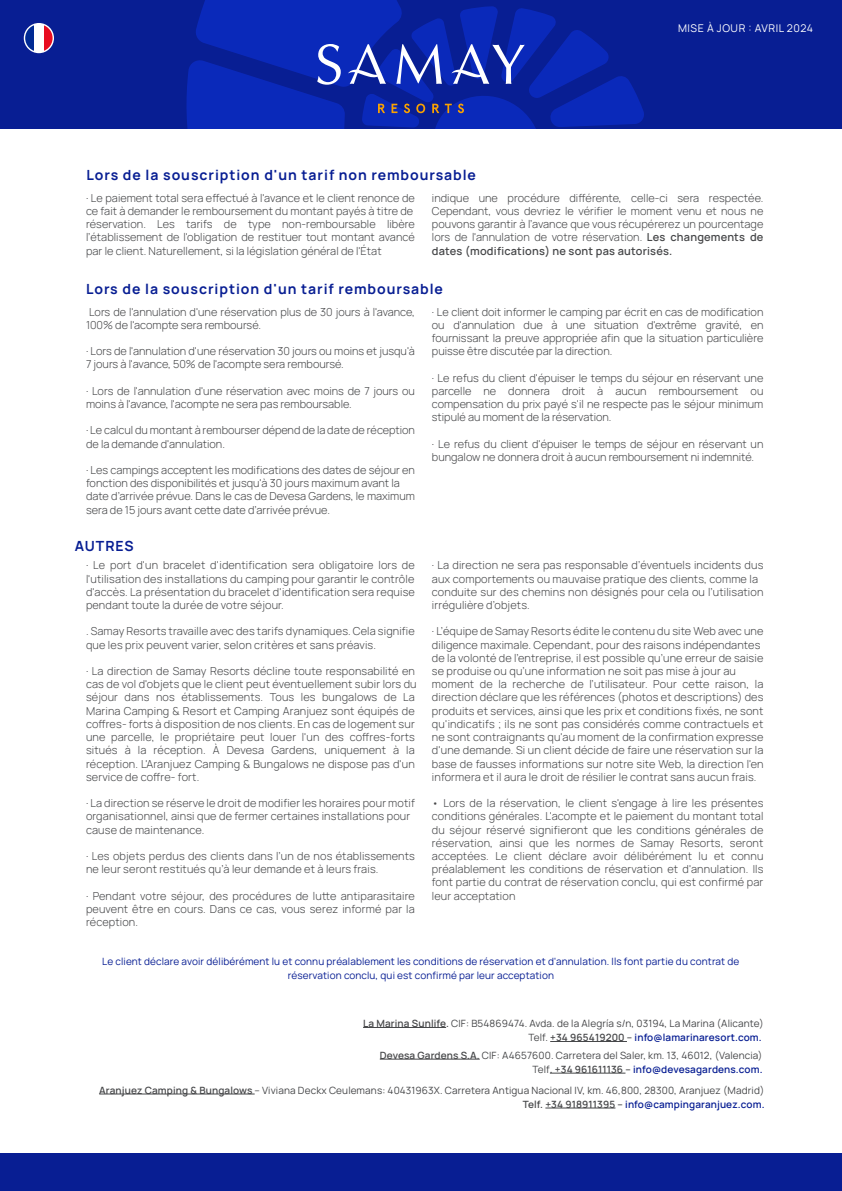
<style>
.page{position:relative;width:842px;height:1191px;background:#fff}
.page>*{position:absolute;margin:0;border:0;box-sizing:border-box;transform-origin:0 0}
.t1{font:700 14px "Manrope";letter-spacing:.065em;color:#081e93}
.t2{font:300 11px/13.2px "Manrope";letter-spacing:.015em;color:#464749}
.t3{font:10.7px "Manrope";letter-spacing:.05em;color:#fff}
.t4{font:10px/14px "Manrope";letter-spacing:.015em;color:#464749;text-align:right}
.t5{font:10px/14px "Manrope";letter-spacing:.015em;color:#081e93;text-align:center}
.s1{font-weight:600}
.s2{font-weight:600;color:#081e93}
</style>
<div class="page">
<div style="left:0;top:0;width:842px;height:128px;background:#081e93"></div>
<div style="left:0;top:1153px;width:842px;height:38px;background:#081e93"></div>
<svg style="left:186px;top:0;width:458px;height:128px"></svg>
<hr style="left:363px;top:1027px;width:83px;height:1px;background:#464749">
<hr style="left:550px;top:1041px;width:77px;height:1px;background:#464749">
<hr style="left:380px;top:1059px;width:100px;height:1px;background:#464749">
<hr style="left:550px;top:1073px;width:75px;height:1px;background:#464749">
<hr style="left:99px;top:1093px;width:156px;height:1px;background:#464749">
<hr style="left:545px;top:1107px;width:70px;height:1px;background:#464749">
<svg style="left:24px;top:23px;width:30px;height:30px"></svg>
<svg style="left:44px;top:24px;width:9px;height:28px"></svg>
<div style="left:34px;top:24px;width:10px;height:28px;background:#fff"></div>
<svg style="left:25px;top:24px;width:9px;height:28px"></svg>
<p class="t1" style="left:86px;top:163px;width:391px">Lors de la souscription d'un tarif non remboursable</p>
<p class="t3" style="left:678px;top:20px;width:136px">MISE À JOUR : AVRIL 2024</p>
<p class="t2" style="left:86px;top:190px;width:330px">· Le paiement total sera effectué à l'avance et le client renonce de ce fait à demander le remboursement du montant payés à titre de réservation. Les tarifs de type non-remboursable libère l’établissement de l'obligation de restituer tout montant avancé par le client. Naturellement, si la législation général de l'État</p>
<p class="t2" style="left:432px;top:190px;width:333px;text-align:justify">indique une procédure différente, celle-ci sera respectée.<br>Cependant, vous devriez le vérifier le moment venu et nous ne pouvons garantir à l’avance que vous récupérerez un pourcentage lors de l'annulation de votre réservation. <span class="s1">Les changements de dates (modifications) ne sont pas autorisés.</span></p>
<p class="t1" style="left:86px;top:277px;width:358px">Lors de la souscription d'un tarif remboursable</p>
<p class="t2" style="left:86px;top:304px;width:330px">Lors de l'annulation d'une réservation plus de 30 jours à l'avance,<br>100% de l'acompte sera remboursé.</p>
<p class="t2" style="left:86px;top:344px;width:330px">· Lors de l'annulation d'une réservation 30 jours ou moins et jusqu'à<br>7 jours à l'avance, 50% de l'acompte sera remboursé.</p>
<p class="t2" style="left:86px;top:383px;width:330px">· Lors de l'annulation d'une réservation avec moins de 7 jours ou moins à l'avance, l'acompte ne sera pas remboursable.</p>
<p class="t2" style="left:86px;top:423px;width:330px">· Le calcul du montant à rembourser dépend de la date de réception de la demande d'annulation.</p>
<p class="t2" style="left:86px;top:463px;width:330px">· Les campings acceptent les modifications des dates de séjour en fonction des disponibilités et jusqu'à 30 jours maximum avant la date d’arrivée prévue. Dans le cas de Devesa Gardens, le maximum sera de 15 jours avant cette date d’arrivée prévue.</p>
<p class="t1" style="left:75px;top:534px;width:60px">AUTRES</p>
<p class="t2" style="left:86px;top:558px;width:330px;text-align:justify">· Le port d'un bracelet d'identification sera obligatoire lors de l'utilisation des installations du camping pour garantir le contrôle d'accès. La présentation du bracelet d'identification sera requise pendant toute la durée de votre séjour.</p>
<p class="t2" style="left:86px;top:624px;width:330px">. Samay Resorts travaille avec des tarifs dynamiques. Cela signifie que les prix peuvent varier, selon critères et sans préavis.</p>
<p class="t2" style="left:86px;top:664px;width:332px">· La direction de Samay Resorts décline toute responsabilité en cas de vol d'objets que le client peut éventuellement subir lors du séjour dans nos établissements. Tous les bungalows de La Marina Camping &amp; Resort et Camping Aranjuez sont équipés de coffres- forts à disposition de nos clients. En cas de logement sur une parcelle, le propriétaire peut louer l'un des coffres-forts situés à la réception. À Devesa Gardens, uniquement à la réception. L'Aranjuez Camping &amp; Bungalows ne dispose pas d'un service de coffre- fort.</p>
<p class="t2" style="left:86px;top:796px;width:330px">· La direction se réserve le droit de modifier les horaires pour motif organisationnel, ainsi que de fermer certaines installations pour cause de maintenance.</p>
<p class="t2" style="left:86px;top:848px;width:330px">· Les objets perdus des clients dans l’un de nos établissements ne leur seront restitués qu’à leur demande et à leurs frais.</p>
<p class="t2" style="left:86px;top:888px;width:330px;text-align:justify">· Pendant votre séjour, des procédures de lutte antiparasitaire peuvent être en cours. Dans ce cas, vous serez informé par la réception.</p>
<p class="t2" style="left:432px;top:304px;width:333px;text-align:justify">· Le client doit informer le camping par écrit en cas de modification ou d'annulation due à une situation d'extrême gravité, en fournissant la preuve appropriée afin que la situation particulière puisse être discutée par la direction.</p>
<p class="t2" style="left:432px;top:370px;width:333px;text-align:justify">· Le refus du client d'épuiser le temps du séjour en réservant une parcelle ne donnera droit à aucun remboursement ou compensation du prix payé s'il ne respecte pas le séjour minimum stipulé au moment de la réservation.</p>
<p class="t2" style="left:432px;top:436px;width:333px">· Le refus du client d'épuiser le temps de séjour en réservant un bungalow ne donnera droit à aucun remboursement ni indemnité.</p>
<p class="t2" style="left:432px;top:558px;width:333px">· La direction ne sera pas responsable d’éventuels incidents dus aux comportements ou mauvaise pratique des clients, comme la conduite sur des chemins non désignés pour cela ou l’utilisation irrégulière d’objets.</p>
<p class="t2" style="left:432px;top:624px;width:333px">· L’équipe de Samay Resorts édite le contenu du site Web avec une diligence maximale. Cependant, pour des raisons indépendantes de la volonté de l’entreprise, il est possible qu’une erreur de saisie se produise ou qu’une information ne soit pas mise à jour au moment de la recherche de l’utilisateur. Pour cette raison, la direction déclare que les références (photos et descriptions) des produits et services, ainsi que les prix et conditions fixés, ne sont qu'indicatifs ; ils ne sont pas considérés comme contractuels et ne sont contraignants qu'au moment de la confirmation expresse d'une demande. Si un client décide de faire une réservation sur la base de fausses informations sur notre site Web, la direction l'en informera et il aura le droit de résilier le contrat sans aucun frais.</p>
<p class="t2" style="left:432px;top:796px;width:333px;text-align:justify">• Lors de la réservation, le client s'engage à lire les présentes conditions générales. L'acompte et le paiement du montant total du séjour réservé signifieront que les conditions générales de réservation, ainsi que les normes de Samay Resorts, seront acceptées. Le client déclare avoir délibérément lu et connu préalablement les conditions de réservation et d'annulation. Ils font partie du contrat de réservation conclu, qui est confirmé par leur acceptation</p>
<p class="t5" style="left:102px;top:953px;width:638px">Le client déclare avoir délibérément lu et connu préalablement les conditions de réservation et d'annulation. Ils font partie du contrat de réservation conclu, qui est confirmé par leur acceptation</p>
<p class="t4" style="left:363px;top:1015px;width:402px"><span class="s1">La Marina Sunlife.</span> CIF: B54869474. Avda. de la Alegría s/n, 03194, La Marina (Alicante)<br>Telf. <span class="s1">+34 965419200 –</span> <span class="s2">info@lamarinaresort.com.</span></p>
<p class="t4" style="left:380px;top:1047px;width:384px"><span class="s1">Devesa Gardens S.A.</span> CIF: A4657600. Carretera del Saler, km. 13, 46012, (Valencia)<br>Telf<span class="s1">. +34 961611136 –</span> <span class="s2">info@devesagardens.com.</span></p>
<p class="t4" style="left:99px;top:1082px;width:667px"><span class="s1">Aranjuez Camping &amp; Bungalows</span> – Viviana Deckx Ceulemans: 40431963X. Carretera Antigua Nacional IV, km. 46,800, 28300, Aranjuez (Madrid)<br><span class="s1">Telf. +34 918911395 –</span> <span class="s2">info@campingaranjuez.com.</span></p>
</div>
